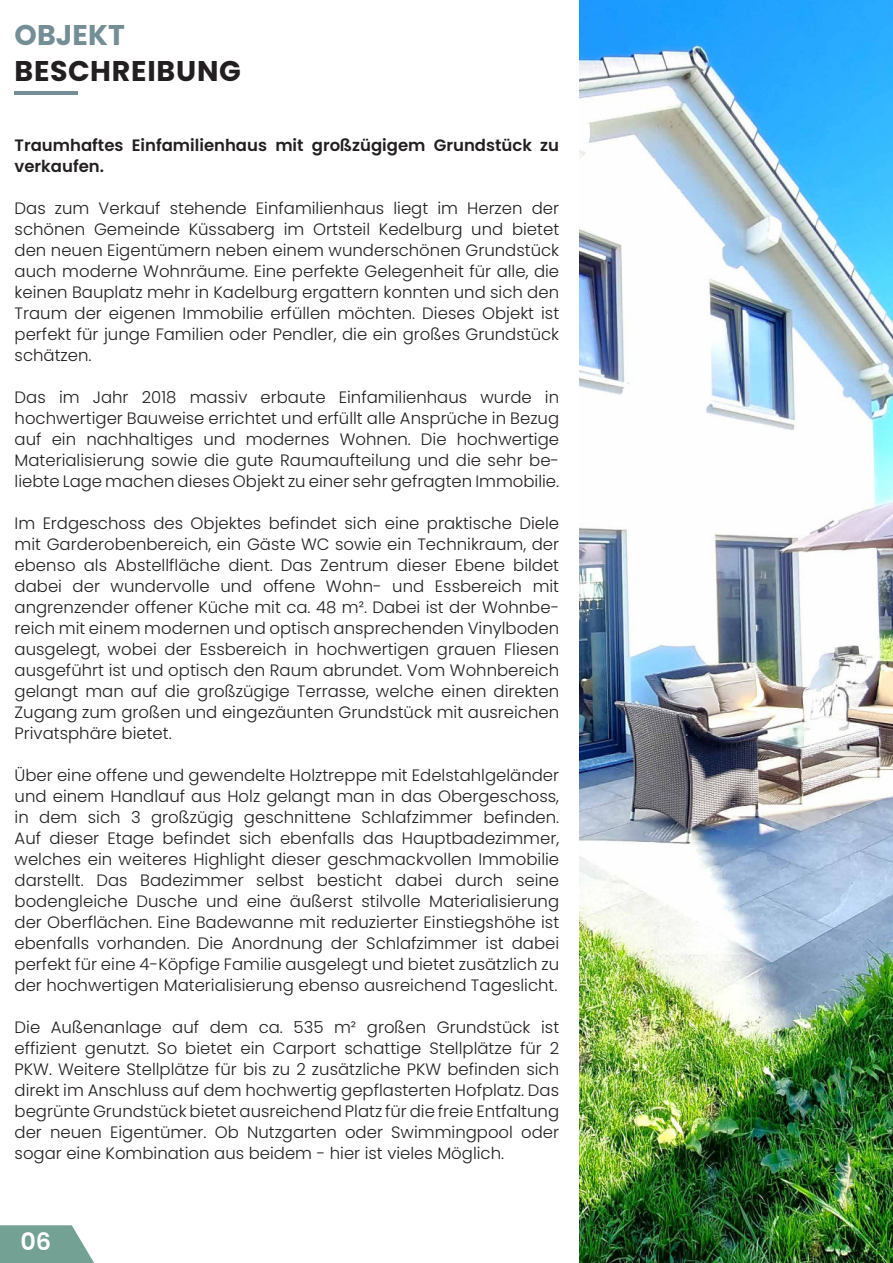
<style>
.page{position:relative;width:893px;height:1263px;background:#fff}
.page>*{position:absolute;margin:0;border:0;box-sizing:border-box;transform-origin:0 0}
.t1{font:700 28.5px "Poppins";letter-spacing:.025em;color:#231f20}
.t2{font:700 28.5px "Poppins";letter-spacing:.005em;color:#748e96}
.t3{font:600 24px "Poppins";color:#fff}
.t4{font:300 16.5px/21px "Poppins";color:#231f20;text-align:justify}
.t5{font:600 16.5px/21px "Poppins";color:#231f20}
</style>
<div class="page">
<img style="left:580px;top:0;width:313px;height:1263px">
<hr style="left:15px;top:91px;width:63px;height:4px;background:#748e96">
<svg style="left:0;top:1225px;width:94px;height:38px;background:#84aca1"></svg>
<h1 class="t2" style="left:15px;top:19px;width:112px">OBJEKT</h1>
<h1 class="t1" style="left:15px;top:55px;width:228px">BESCHREIBUNG</h1>
<p class="t5" style="left:15px;top:135px;width:546px">Traumhaftes Einfamilienhaus mit großzügigem Grundstück zu verkaufen.</p>
<p class="t4" style="left:15px;top:198px;width:546px">Das zum Verkauf stehende Einfamilienhaus liegt im Herzen der schönen Gemeinde Küssaberg im Ortsteil Kedelburg und bietet den neuen Eigentümern neben einem wunderschönen Grundstück auch moderne Wohnräume. Eine perfekte Gelegenheit für alle, die keinen Bauplatz mehr in Kadelburg ergattern konnten und sich den Traum der eigenen Immobilie erfüllen möchten. Dieses Objekt ist perfekt für junge Familien oder Pendler, die ein großes Grundstück schätzen.</p>
<p class="t4" style="left:15px;top:387px;width:546px">Das im Jahr 2018 massiv erbaute Einfamilienhaus wurde in hochwertiger Bauweise errichtet und erfüllt alle Ansprüche in Bezug auf ein nachhaltiges und modernes Wohnen. Die hochwertige Materialisierung sowie die gute Raumaufteilung und die sehr be&shy;liebte Lage machen dieses Objekt zu einer sehr gefragten Immobilie.</p>
<p class="t4" style="left:15px;top:513px;width:546px">Im Erdgeschoss des Objektes befindet sich eine praktische Diele mit Garderobenbereich, ein Gäste WC sowie ein Technikraum, der ebenso als Abstellfläche dient. Das Zentrum dieser Ebene bildet dabei der wundervolle und offene Wohn- und Essbereich mit angrenzender offener Küche mit ca. 48 m². Dabei ist der Wohnbe&shy;reich mit einem modernen und optisch ansprechenden Vinylboden ausgelegt, wobei der Essbereich in hochwertigen grauen Fliesen ausgeführt ist und optisch den Raum abrundet. Vom Wohnbereich gelangt man auf die großzügige Terrasse, welche einen direkten Zugang zum großen und eingezäunten Grundstück mit ausreichen Privatsphäre bietet.</p>
<p class="t4" style="left:15px;top:765px;width:546px">Über eine offene und gewendelte Holztreppe mit Edelstahlgeländer und einem Handlauf aus Holz gelangt man in das Obergeschoss, in dem sich 3 großzügig geschnittene Schlafzimmer befinden.<br>Auf dieser Etage befindet sich ebenfalls das Hauptbadezimmer, welches ein weiteres Highlight dieser geschmackvollen Immobilie darstellt. Das Badezimmer selbst besticht dabei durch seine bodengleiche Dusche und eine äußerst stilvolle Materialisierung der Oberflächen. Eine Badewanne mit reduzierter Einstiegshöhe ist ebenfalls vorhanden. Die Anordnung der Schlafzimmer ist dabei perfekt für eine 4-Köpfige Familie ausgelegt und bietet zusätzlich zu der hochwertigen Materialisierung ebenso ausreichend Tageslicht.</p>
<p class="t4" style="left:15px;top:1017px;width:546px">Die Außenanlage auf dem ca. 535 m² großen Grundstück ist effizient genutzt. So bietet ein Carport schattige Stellplätze für 2<br>PKW. Weitere Stellplätze für bis zu 2 zusätzliche PKW befinden sich direkt im Anschluss auf dem hochwertig gepflasterten Hofplatz. Das begrünte Grundstück bietet ausreichend Platz für die freie Entfaltung der neuen Eigentümer. Ob Nutzgarten oder Swimmingpool oder sogar eine Kombination aus beidem - hier ist vieles Möglich.</p>
<h2 class="t3" style="left:21px;top:1226px;width:32px">06</h2>
</div>
